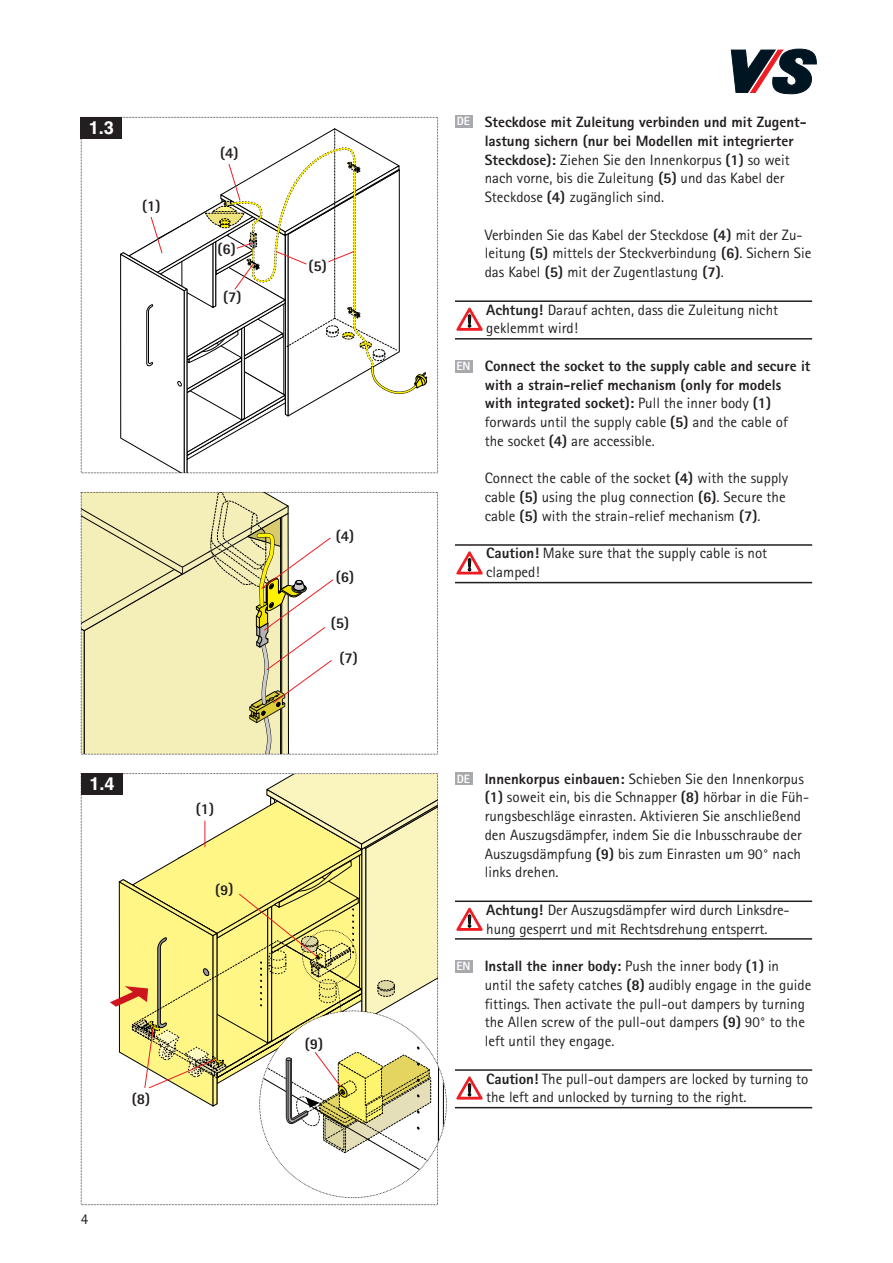
<style>
.page{position:relative;width:893px;height:1263px;background:#fff}
.page>*{position:absolute;margin:0;border:0;box-sizing:border-box;transform-origin:0 0}
.t1{font:700 18px "Schulbuch Nord Pro";color:#fff}
.t2{font:15px/18.8px "Rotis Sans Serif Pro";color:#231f20}
.t3{font:800 15px/18.8px "Rotis Sans Serif Pro";color:#231f20}
.t4{font:800 12px "Rotis Sans Serif Pro";color:#fff}
.s1{font-weight:400}
.s2{font-weight:800}
</style>
<div class="page">
<svg style="left:731px;top:49px;width:85px;height:45px"></svg>
<hr style="left:455px;top:300px;width:357px;height:2px;background:#231f20">
<hr style="left:455px;top:338px;width:357px;height:2px;background:#231f20">
<hr style="left:455px;top:544px;width:357px;height:2px;background:#231f20">
<hr style="left:455px;top:582px;width:357px;height:1px;background:#231f20">
<hr style="left:455px;top:900px;width:357px;height:2px;background:#231f20">
<hr style="left:455px;top:938px;width:357px;height:2px;background:#231f20">
<hr style="left:455px;top:1069px;width:357px;height:2px;background:#231f20">
<hr style="left:455px;top:1107px;width:357px;height:1px;background:#231f20">
<svg style="left:456px;top:307px;width:27px;height:24px"></svg>
<div style="left:455px;top:360px;width:17px;height:12px;background:#a8a9ad"></div>
<svg style="left:456px;top:551px;width:27px;height:24px"></svg>
<div style="left:455px;top:773px;width:17px;height:12px;background:#a8a9ad"></div>
<svg style="left:456px;top:907px;width:27px;height:24px"></svg>
<div style="left:455px;top:960px;width:17px;height:12px;background:#a8a9ad"></div>
<svg style="left:456px;top:1076px;width:27px;height:24px"></svg>
<div style="left:455px;top:115px;width:17px;height:12px;background:#a8a9ad"></div>
<div style="left:80px;top:117px;width:42px;height:21px;background:#231f20"></div>
<svg style="left:81px;top:492px;width:357px;height:263px"></svg>
<svg style="left:81px;top:117px;width:357px;height:356px"></svg>
<svg style="left:81px;top:773px;width:366px;height:432px"></svg>
<p class="t1" style="left:89px;top:120px;width:27px">1.3</p>
<p class="t3" style="left:142px;top:198px;width:20px">(1)</p>
<p class="t3" style="left:220px;top:145px;width:20px">(4)</p>
<p class="t3" style="left:217px;top:241px;width:20px">(6)</p>
<p class="t3" style="left:223px;top:289px;width:20px">(7)</p>
<p class="t3" style="left:308px;top:259px;width:20px">(5)</p>
<p class="t1" style="left:90px;top:776px;width:27px">1.4</p>
<p class="t3" style="left:196px;top:801px;width:20px">(1)</p>
<p class="t3" style="left:215px;top:882px;width:20px">(9)</p>
<p class="t2" style="left:81px;top:1211px;width:9px">4</p>
<p class="t3" style="left:132px;top:1091px;width:20px">(8)</p>
<p class="t3" style="left:336px;top:528px;width:20px">(4)</p>
<p class="t3" style="left:336px;top:569px;width:20px">(6)</p>
<p class="t3" style="left:331px;top:615px;width:20px">(5)</p>
<p class="t3" style="left:339px;top:650px;width:20px">(7)</p>
<p class="t3" style="left:305px;top:1036px;width:20px">(9)</p>
<p class="t4" style="left:457px;top:117px;width:15px">DE</p>
<p class="t4" style="left:456px;top:362px;width:16px">EN</p>
<p class="t3" style="left:485px;top:114px;width:323px">Steckdose mit Zuleitung verbinden und mit Zugent&shy;lastung sichern (nur bei Modellen mit integrierter Steckdose): <span class="s1">Ziehen Sie den Innenkorpus</span> (1) <span class="s1">so weit nach vorne, bis die Zuleitung</span> (5) <span class="s1">und das Kabel der Steckdose</span> (4) <span class="s1">zugänglich sind.</span></p>
<p class="t2" style="left:485px;top:227px;width:328px">Verbinden Sie das Kabel der Steckdose <span class="s2">(4)</span> mit der Zu&shy;leitung <span class="s2">(5)</span> mittels der Steckverbindung <span class="s2">(6)</span>. Sichern Sie das Kabel <span class="s2">(5)</span> mit der Zugentlastung <span class="s2">(7)</span>.</p>
<p class="t2" style="left:486px;top:302px;width:293px"><span class="s2">Achtung!</span> Darauf achten, dass die Zuleitung nicht geklemmt wird!</p>
<p class="t3" style="left:485px;top:358px;width:327px">Connect the socket to the supply cable and secure it with a strain-relief mechanism (only for models with integrated socket): <span class="s1">Pull the inner body</span> (1) <span class="s1">forwards until the supply cable</span> (5) <span class="s1">and the cable of the socket</span> (4) <span class="s1">are accessible.</span></p>
<p class="t2" style="left:485px;top:470px;width:305px">Connect the cable of the socket <span class="s2">(4)</span> with the supply cable <span class="s2">(5)</span> using the plug connection <span class="s2">(6)</span>. Secure the cable <span class="s2">(5)</span> with the strain-relief mechanism <span class="s2">(7)</span>.</p>
<p class="t2" style="left:486px;top:545px;width:283px"><span class="s2">Caution!</span> Make sure that the supply cable is not clamped!</p>
<p class="t4" style="left:457px;top:774px;width:15px">DE</p>
<p class="t4" style="left:456px;top:962px;width:16px">EN</p>
<p class="t2" style="left:485px;top:770px;width:326px"><span class="s2">Innenkorpus einbauen:</span> Schieben Sie den Innenkorpus <span class="s2">(1)</span> soweit ein, bis die Schnapper <span class="s2">(8)</span> hörbar in die Füh&shy;rungsbeschläge einrasten. Aktivieren Sie anschließend den Auszugsdämpfer, indem Sie die Inbusschraube der Auszugsdämpfung <span class="s2">(9)</span> bis zum Einrasten um 90° nach links drehen.</p>
<p class="t2" style="left:486px;top:902px;width:305px"><span class="s2">Achtung!</span> Der Auszugsdämpfer wird durch Linksdre&shy;hung gesperrt und mit Rechtsdrehung entsperrt.</p>
<p class="t2" style="left:485px;top:958px;width:328px"><span class="s2">Install the inner body:</span> Push the inner body <span class="s2">(1)</span> in<br>until the safety catches <span class="s2">(8)</span> audibly engage in the guide fittings. Then activate the pull-out dampers by turning the Allen screw of the pull-out dampers <span class="s2">(9)</span> 90° to the left until they engage.</p>
<p class="t2" style="left:486px;top:1070px;width:324px"><span class="s2">Caution!</span> The pull-out dampers are locked by turning to the left and unlocked by turning to the right.</p>
</div>
